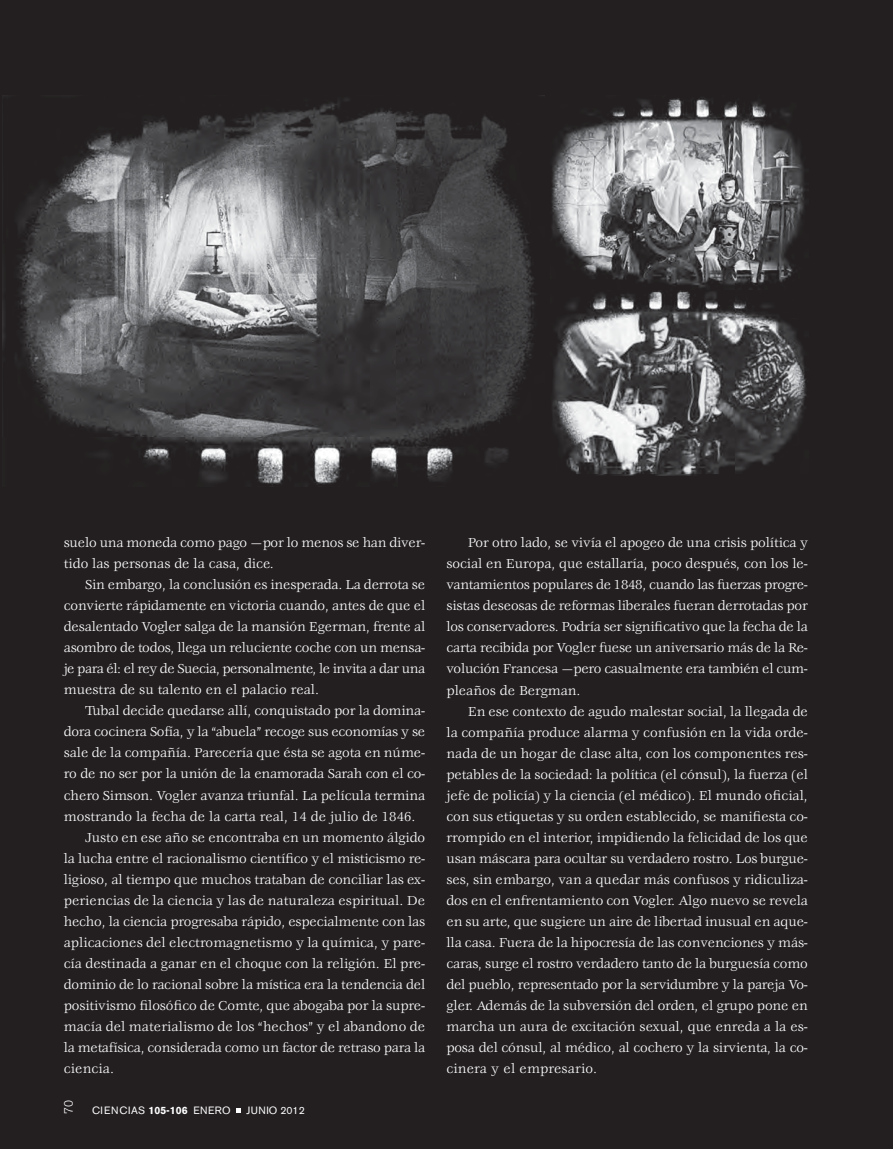
<style>
.page{position:relative;width:893px;height:1149px;background:#fff}
.page>*{position:absolute;margin:0;border:0;box-sizing:border-box;transform-origin:0 0}
.t1{font:14.25px/21px "Veljovic";letter-spacing:-.01em;color:#fff;text-align:justify}
.t2{font:14.25px "Veljovic";letter-spacing:.01em;color:#fff}
.t3{font:300 12px "Akzidenz Grotesk BE";color:#fff}
.t4{font:10.5px "Akzidenz Grotesk BE";letter-spacing:.04em;color:#fff}
.t5{font:10.5px "Akzidenz Grotesk BE";letter-spacing:.02em;color:#fff}
.s1{font-weight:700}
</style>
<div class="page">
<div style="left:0;top:0;width:893px;height:1148px;background:#231f20"></div>
<svg style="left:236px;top:1108px;width:5px;height:4px"></svg>
<img style="left:551px;top:98px;width:256px;height:377px">
<img style="left:2px;top:95px;width:543px;height:390px">
<p class="t1" style="left:64px;top:533px;width:363px">suelo una moneda como pago —por lo menos se han di ver&shy;ti do las personas de la casa, dice.</p>
<p class="t1" style="left:64px;top:575px;width:363px;text-indent:21px">Sin embargo, la conclusión es inesperada. La derrota se convierte rápidamente en victoria cuando, antes de que el desalentado Vogler salga de la mansión Egerman, frente al asombro de todos, llega un reluciente coche con un men sa&shy;je para él: el rey de Suecia, personalmente, le invita a dar una muestra de su talento en el palacio real.</p>
<p class="t1" style="left:85px;top:701px;width:342px">Tubal decide quedarse allí, conquistado por la domi na-</p>
<p class="t1" style="left:64px;top:722px;width:363px">do ra cocinera Sofía, y la “abuela” recoge sus economías y se</p>
<p class="t1" style="left:64px;top:743px;width:363px">sale de la compañía. Parecería que ésta se agota en nú me-</p>
<p class="t1" style="left:64px;top:764px;width:363px">ro de no ser por la unión de la enamorada Sarah con el co-</p>
<p class="t1" style="left:64px;top:785px;width:363px">che ro Simson. Vogler avanza triunfal. La película termina</p>
<p class="t1" style="left:64px;top:806px;width:353px">mos tran do la fecha de la carta real, 14 de julio de 1846.</p>
<p class="t1" style="left:85px;top:827px;width:342px">Justo en ese año se encontraba en un momento álgido</p>
<p class="t1" style="left:64px;top:848px;width:363px">la lucha entre el racionalismo científico y el misticismo re-</p>
<p class="t1" style="left:64px;top:869px;width:363px">li gio so, al tiempo que muchos trataban de conciliar las ex-</p>
<p class="t1" style="left:64px;top:890px;width:363px">pe rien cias de la ciencia y las de naturaleza espiritual. De</p>
<p class="t1" style="left:64px;top:911px;width:363px">he cho, la ciencia progresaba rápido, especialmente con las</p>
<p class="t1" style="left:64px;top:932px;width:363px">aplicaciones del electromagnetismo y la química, y pa re-</p>
<p class="t1" style="left:64px;top:953px;width:363px">cía destinada a ganar en el choque con la religión. El pre-</p>
<p class="t1" style="left:64px;top:974px;width:363px">do mi nio de lo racional sobre la mística era la tendencia del</p>
<p class="t1" style="left:64px;top:995px;width:363px">po si ti vis mo filosófico de Comte, que abogaba por la su pre-</p>
<p class="t1" style="left:64px;top:1016px;width:363px">ma cía del materialismo de los “hechos” y el abandono de</p>
<p class="t1" style="left:64px;top:1037px;width:363px">la metafísica, considerada como un factor de retraso para la</p>
<p class="t2" style="left:64px;top:1062px;width:52px">ciencia.</p>
<p class="t3" style="left:64px;top:1113px;width:15px;rotate:-90deg">70</p>
<p class="t4" style="left:92px;top:1106px;width:140px">CIENCIAS <span class="s1">105-106</span> ENERO</p>
<p class="t5" style="left:246px;top:1106px;width:60px">JUNIO 2012</p>
<p class="t1" style="left:446px;top:533px;width:363px;text-indent:21px">Por otro lado, se vivía el apogeo de una crisis política y social en Europa, que estallaría, poco después, con los le&shy;van ta mien tos populares de 1848, cuando las fuerzas pro gre&shy;sis tas deseosas de reformas liberales fueran derrotadas por los conservadores. Podría ser significativo que la fecha de la carta recibida por Vogler fuese un aniversario más de la Re&shy;vo lu ción Francesa —pero casualmente era también el cum&shy;plea ños de Bergman.</p>
<p class="t1" style="left:446px;top:701px;width:363px;text-indent:21px">En ese contexto de agudo malestar social, la llegada de la compañía produce alarma y confusión en la vida or de&shy;na da de un hogar de clase alta, con los componentes res&shy;pe ta bles de la sociedad: la política (el cónsul), la fuerza (el jefe de policía) y la ciencia (el médico). El mundo oficial, con sus etiquetas y su orden establecido, se manifiesta co&shy;rrom pi do en el interior, impidiendo la felicidad de los que usan más ca ra para ocultar su verdadero rostro. Los bur gue&shy;ses, sin em bar go, van a quedar más confusos y ridiculi za&shy;dos en el en fren tamiento con Vogler. Algo nuevo se re vela en su arte, que sugiere un aire de libertad inusual en aque&shy;lla casa. Fuera de la hipocresía de las convenciones y más&shy;ca ras, surge el ros tro verdadero tanto de la burguesía como del pueblo, re pre sen ta do por la servidumbre y la pareja Vo&shy;gler. Además de la subversión del orden, el grupo pone en marcha un aura de excitación sexual, que enreda a la es&shy;po sa del cónsul, al mé di co, al cochero y la sirvienta, la co&shy;ci ne ra y el empresario.</p>
</div>
